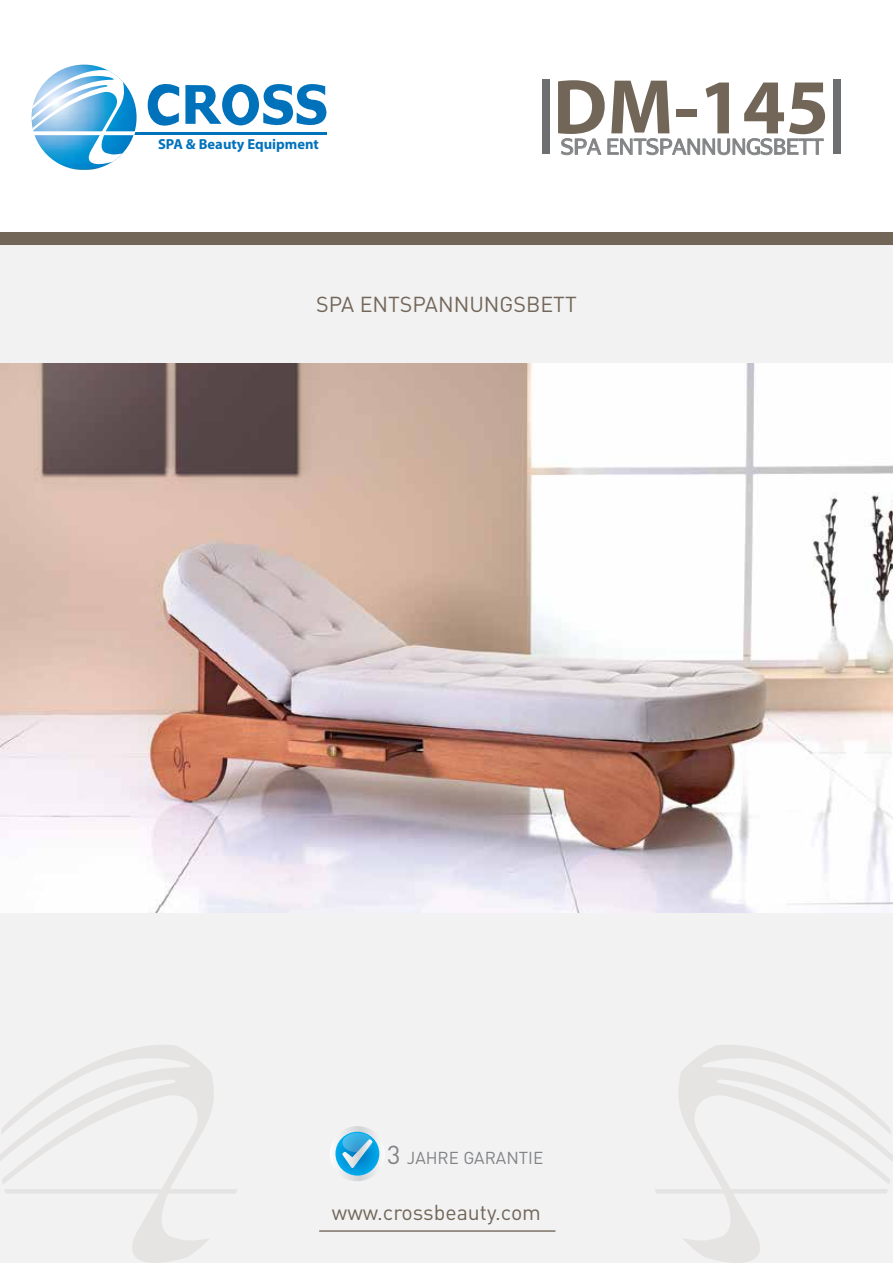
<style>
.page{position:relative;width:893px;height:1263px;background:#fff}
.page>*{position:absolute;margin:0;border:0;box-sizing:border-box;transform-origin:0 0}
.t1{font:700 78.3px "Myriad Pro";color:#726658}
.t2{font:21.45px "DIN Pro";color:#726658}
.t3{font:21.3px "DIN Pro";color:#726658}
.t4{font:21.15px "Abaku TL Sym Sans";color:#818385}
.t5{font:17.1px "DIN Pro";color:#808285}
.t6{font:700 14.55px "Myriad Pro";color:#0072bc}
.s1{font-size:25.65px}
</style>
<div class="page">
<div style="left:0;top:240px;width:893px;height:1023px;background:#f2f2f3"></div>
<div style="left:543px;top:80px;width:7px;height:74px;background:#6d6f71"></div>
<div style="left:833px;top:80px;width:7px;height:74px;background:#6d6f71"></div>
<svg style="left:561px;top:138px;width:263px;height:18px"></svg>
<svg style="left:0;top:1045px;width:214px;height:218px"></svg>
<svg style="left:4px;top:1189px;width:233px;height:4px"></svg>
<svg style="left:678px;top:1045px;width:215px;height:218px"></svg>
<svg style="left:655px;top:1189px;width:233px;height:4px"></svg>
<hr style="left:319px;top:1230px;width:236px;height:2px;background:#726658">
<div style="left:0;top:232px;width:893px;height:13px;background:#726658"></div>
<svg style="left:147px;top:83px;width:32px;height:43px"></svg>
<svg style="left:185px;top:84px;width:141px;height:42px"></svg>
<hr style="left:134px;top:132px;width:192px;height:2px;background:#0072bc">
<svg style="left:31px;top:67px;width:106px;height:100px"></svg>
<img style="left:0;top:364px;width:893px;height:549px">
<svg style="left:330px;top:1126px;width:55px;height:55px"></svg>
<svg style="left:335px;top:1132px;width:44px;height:43px"></svg>
<svg style="left:342px;top:1133px;width:31px;height:19px"></svg>
<svg style="left:342px;top:1139px;width:30px;height:29px"></svg>
<p class="t6" style="left:158px;top:135px;width:162px">SPA &amp; Beauty Equipment</p>
<h1 class="t1" style="left:553px;top:56px;width:278px">DM-145</h1>
<p class="t4" style="left:561px;top:133px;width:264px">SPA ENTSPANNUNGSBETT</p>
<p class="t2" style="left:316px;top:290px;width:262px">SPA ENTSPANNUNGSBETT</p>
<p class="t5" style="left:387px;top:1146px;width:158px"><span class="s1">3</span> JAHRE GARANTIE</p>
<p class="t3" style="left:332px;top:1198px;width:211px">www.crossbeauty.com</p>
</div>
